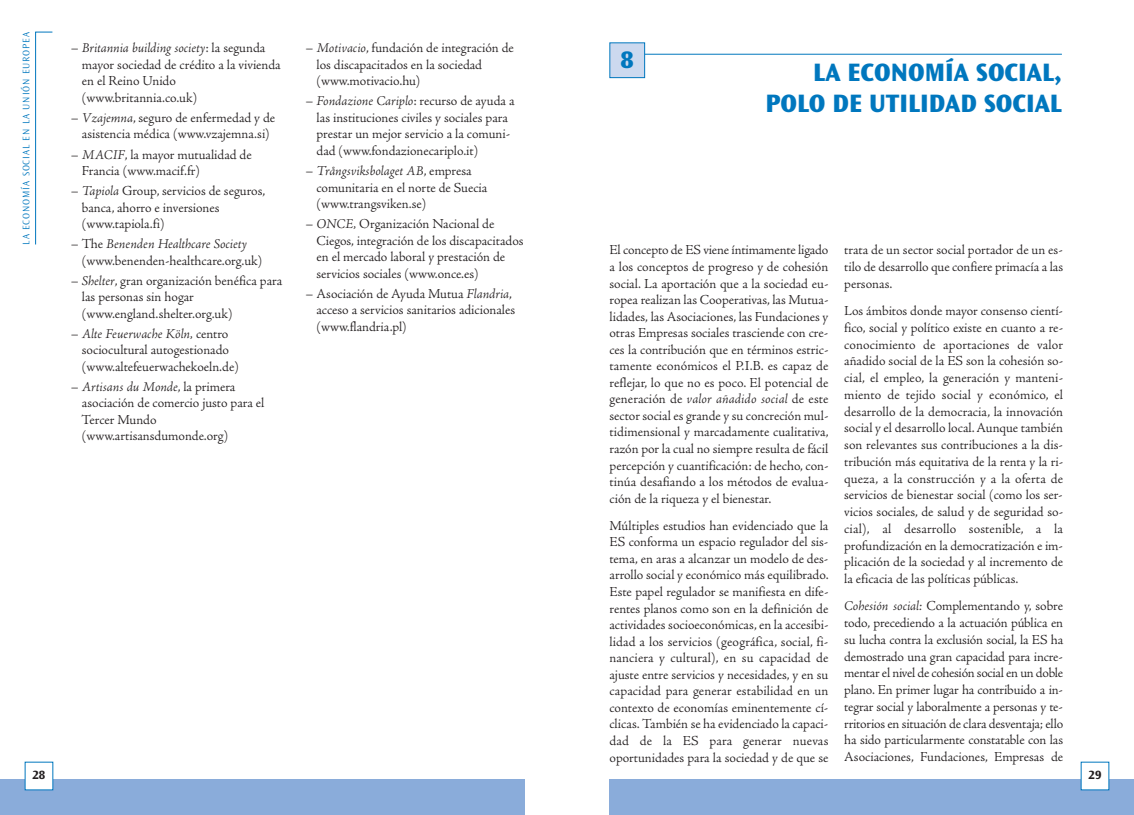
<style>
.page{position:relative;width:1134px;height:815px;background:#fff}
.page>*{position:absolute;margin:0;border:0;box-sizing:border-box;transform-origin:0 0}
.t1{font:800 26.25px/31.5px "Ocean Sans Std";color:#0077be;text-align:right}
.t2{font:800 25px "Ocean Sans Std";color:#0077be}
.t3{font:300 13.75px/16.5px "Adobe Jenson Pro";color:#231f20}
.t4{font:700 12.5px "Ocean Sans Std";color:#231f20}
.t5{font:300 10px "Ocean Sans Std";letter-spacing:.09em;color:#0077be}
.s1{font-style:italic}
</style>
<div class="page">
<div style="left:609px;top:780px;width:525px;height:35px;background:#8aacda"></div>
<div style="left:1081px;top:762px;width:27px;height:28px;background:#fff"></div>
<div style="left:0;top:780px;width:524px;height:35px;background:#8aacda"></div>
<div style="left:25px;top:762px;width:28px;height:28px;background:#fff"></div>
<svg style="left:35px;top:32px;width:18px;height:213px"></svg>
<hr style="left:620px;top:54px;width:442px;height:1px;background:#0077be">
<div style="left:610px;top:43px;width:34px;height:34px;background:#ccd9ef"></div>
<div style="left:609px;top:43px;width:36px;height:35px;border:1px solid #0077be"></div>
<p class="t5" style="left:20px;top:245px;width:214px;rotate:-90deg">LA ECONOMÍA SOCIAL EN LA UNIÓN EUROPEA</p>
<p class="t3" style="left:82px;top:41px;width:200px;text-indent:-11px">– <span class="s1">Britannia building society</span>: la segunda mayor sociedad de crédito a la vivienda en el Reino Unido (www.britannia.co.uk)</p>
<p class="t3" style="left:71px;top:111px;width:206px;text-align:center">– <span class="s1">Vzajemna</span>, seguro de enfermedad y de asistencia médica (www.vzajemna.si)</p>
<p class="t3" style="left:82px;top:147px;width:171px;text-indent:-11px">– <span class="s1">MACIF</span>, la mayor mutualidad de<br>Francia (www.macif.fr)</p>
<p class="t3" style="left:82px;top:184px;width:185px;text-indent:-11px">– <span class="s1">Tapiola</span> Group, servicios de seguros, banca, ahorro e inversiones (www.tapiola.fi)</p>
<p class="t3" style="left:82px;top:237px;width:182px;text-indent:-11px">– The <span class="s1">Benenden Healthcare Society </span>(www.benenden-healthcare.org.uk)</p>
<p class="t3" style="left:82px;top:273px;width:202px;text-indent:-11px">– <span class="s1">Shelter</span>, gran organización benéfica para las personas sin hogar (www.england.shelter.org.uk)</p>
<p class="t3" style="left:82px;top:326px;width:159px;text-indent:-11px">– <span class="s1">Alte Feuerwache Köln,</span> centro sociocultural autogestionado (www.altefeuerwachekoeln.de)</p>
<p class="t3" style="left:81px;top:380px;width:184px;text-indent:-11px">– <span class="s1">Artisans du Monde</span>, la primera asociación de comercio justo para el<br>Tercer Mundo (www.artisansdumonde.org)</p>
<p class="t3" style="left:316px;top:41px;width:199px;text-indent:-11px">– <span class="s1">Motivacio</span>, fundación de integración de los discapacitados en la sociedad (www.motivacio.hu)</p>
<p class="t3" style="left:316px;top:94px;width:200px;text-indent:-11px">– <span class="s1">Fondazione Cariplo</span>: recurso de ayuda a las instituciones civiles y sociales para prestar un mejor servicio a la comuni&shy;dad (www.fondazionecariplo.it)</p>
<p class="t3" style="left:316px;top:164px;width:172px;text-indent:-11px">– <span class="s1">Trångsviksbolaget AB</span>, empresa comunitaria en el norte de Suecia (www.trangsviken.se)</p>
<p class="t3" style="left:316px;top:217px;width:209px;text-indent:-11px">– <span class="s1">ONCE,</span> Organización Nacional de Ciegos, integración de los discapacitados en el mercado laboral y prestación de servicios sociales (www.once.es)</p>
<p class="t3" style="left:316px;top:286px;width:200px;text-indent:-11px">– Asociación de Ayuda Mutua <span class="s1">Flandria</span>, acceso a servicios sanitarios adicionales (www.flandria.pl)</p>
<p class="t4" style="left:32px;top:770px;width:14px">28</p>
<h2 class="t2" style="left:621px;top:45px;width:15px">8</h2>
<h1 class="t1" style="left:766px;top:56px;width:298px">LA ECONOMÍA SOCIAL,<br>POLO DE UTILIDAD SOCIAL</h1>
<p class="t3" style="left:609px;top:243px;width:221px;text-align:justify">El concepto de ES viene íntimamente ligado a los conceptos de progreso y de cohesión social. La aportación que a la sociedad eu&shy;ropea realizan las Cooperativas, las Mutua&shy;lidades, las Asociaciones, las Fundaciones y otras Empresas sociales trasciende con cre&shy;ces la contribución que en términos estric&shy;tamente económicos el P.I.B. es capaz de reflejar, lo que no es poco. El potencial de generación de <span class="s1">valor añadido social</span> de este sector social es grande y su concreción mul&shy;tidimensional y marcadamente cualitativa, razón por la cual no siempre resulta de fácil percepción y cuantificación: de hecho, con&shy;tinúa desafiando a los métodos de evalua&shy;ción de la riqueza y el bienestar.</p>
<p class="t3" style="left:609px;top:519px;width:221px;text-align:justify">Múltiples estudios han evidenciado que la ES conforma un espacio regulador del sis&shy;tema, en aras a alcanzar un modelo de des&shy;arrollo social y económico más equilibrado.<br>Este papel regulador se manifiesta en dife&shy;rentes planos como son en la definición de actividades socioeconómicas, en la accesibi&shy;lidad a los servicios (geográfica, social, fi&shy;nanciera y cultural), en su capacidad de ajuste entre servicios y necesidades, y en su capacidad para generar estabilidad en un contexto de economías eminentemente cí&shy;clicas. También se ha evidenciado la capaci&shy;dad de la ES para generar nuevas oportunidades para la sociedad y de que se</p>
<p class="t3" style="left:844px;top:243px;width:220px;text-align:justify">trata de un sector social portador de un es&shy;tilo de desarrollo que confiere primacía a las personas.</p>
<p class="t3" style="left:844px;top:304px;width:221px;text-align:justify">Los ámbitos donde mayor consenso cientí&shy;fico, social y político existe en cuanto a re&shy;conocimiento de aportaciones de valor añadido social de la ES son la cohesión so&shy;cial, el empleo, la generación y manteni&shy;miento de tejido social y económico, el desarrollo de la democracia, la innovación social y el desarrollo local. Aunque también son relevantes sus contribuciones a la dis&shy;tribución más equitativa de la renta y la ri&shy;queza, a la construcción y a la oferta de servicios de bienestar social (como los ser&shy;vicios sociales, de salud y de seguridad so&shy;cial), al desarrollo sostenible, a la profundización en la democratización e im&shy;plicación de la sociedad y al incremento de la eficacia de las políticas públicas.</p>
<p class="t3" style="left:844px;top:599px;width:220px;text-align:justify"><span class="s1">Cohesión social:</span> Complementando y, sobre todo, precediendo a la actuación pública en su lucha contra la exclusión social, la ES ha demostrado una gran capacidad para incre&shy;mentar el nivel de cohesión social en un doble plano. En primer lugar ha contribuido a in&shy;tegrar social y laboralmente a personas y te&shy;rritorios en situación de clara desventaja; ello ha sido particularmente constatable con las Asociaciones, Fundaciones, Empresas de</p>
<p class="t4" style="left:1088px;top:770px;width:14px">29</p>
</div>
